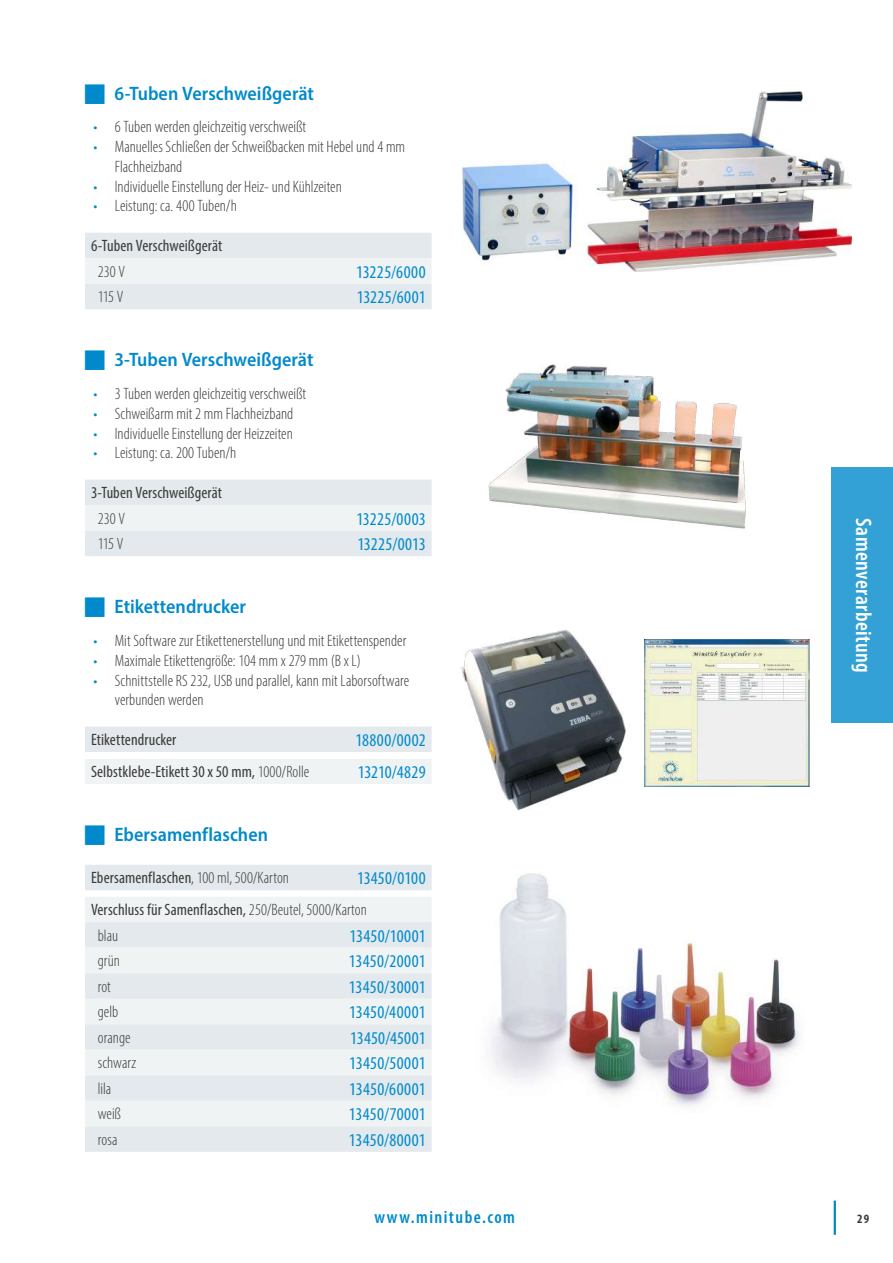
<style>
.page{position:relative;width:893px;height:1263px;background:#fff}
.page>*{position:absolute;margin:0;border:0;box-sizing:border-box;transform-origin:0 0}
.t1{font:600 condensed 22.5px "Myriad Pro";letter-spacing:.02em;color:#fff}
.t2{font:600 semi-condensed 19.5px "Myriad Pro";color:#008acb}
.t3{font:condensed 18px "Myriad Pro";letter-spacing:.015em;color:#008acb}
.t4{font:600 condensed 18px "Myriad Pro";letter-spacing:.08em;color:#008acb}
.t5{font:300 condensed 16.5px/19.8px "Myriad Pro";color:#3b3b3a}
.t6{font:condensed 16.5px/25.5px "Myriad Pro";letter-spacing:.005em;color:#3b3b3a}
.t7{font:700 condensed 12.75px "Myriad Pro";color:#3b3b3a}
.s1{color:#008acb}
.s2{font-weight:300}
</style>
<div class="page">
<hr style="left:834px;top:1200px;width:2px;height:35px;background:#008acb">
<div style="left:831px;top:468px;width:62px;height:255px;background:#33a1d5"></div>
<img style="left:488px;top:364px;width:258px;height:165px">
<img style="left:645px;top:640px;width:165px;height:146px">
<img style="left:460px;top:629px;width:166px;height:181px">
<img style="left:491px;top:873px;width:309px;height:234px">
<img style="left:462px;top:92px;width:389px;height:179px">
<div style="left:85px;top:233px;width:347px;height:919px;background:#e3e9ec"></div>
<svg style="left:85px;top:258px;width:347px;height:868px"></svg>
<div style="left:85px;top:752px;width:347px;height:6px;background:#fff"></div>
<svg style="left:85px;top:351px;width:20px;height:19px"></svg>
<svg style="left:85px;top:597px;width:20px;height:20px"></svg>
<svg style="left:85px;top:825px;width:20px;height:20px"></svg>
<p class="t2" style="left:114px;top:81px;width:201px">6-Tuben Verschweißgerät</p>
<p class="t5" style="left:94px;top:117px;width:214px"><span class="s1">•</span> 6 Tuben werden gleichzeitig verschweißt</p>
<p class="t5" style="left:115px;top:137px;width:292px;text-indent:-21px"><span class="s1">•</span> Manuelles Schließen der Schweißbacken mit Hebel und 4 mm<br>Flachheizband</p>
<p class="t5" style="left:94px;top:176px;width:250px"><span class="s1">•</span> Individuelle Einstellung der Heiz- und Kühlzeiten</p>
<p class="t5" style="left:94px;top:196px;width:145px"><span class="s1">•</span> Leistung: ca. 400 Tuben/h</p>
<p class="t6" style="left:91px;top:233px;width:133px">6-Tuben Verschweißgerät</p>
<p class="t5" style="left:98px;top:261px;width:29px">230 V</p>
<p class="t3" style="left:356px;top:261px;width:71px">13225/6000</p>
<p class="t5" style="left:98px;top:287px;width:27px">115 V</p>
<p class="t3" style="left:357px;top:286px;width:70px">13225/6001</p>
<p class="t2" style="left:114px;top:348px;width:201px">3-Tuben Verschweißgerät</p>
<p class="t5" style="left:94px;top:383px;width:214px"><span class="s1">•</span> 3 Tuben werden gleichzeitig verschweißt</p>
<p class="t5" style="left:94px;top:403px;width:201px"><span class="s1">•</span> Schweißarm mit 2 mm Flachheizband</p>
<p class="t5" style="left:94px;top:423px;width:201px"><span class="s1">•</span> Individuelle Einstellung der Heizzeiten</p>
<p class="t5" style="left:94px;top:443px;width:144px"><span class="s1">•</span> Leistung: ca. 200 Tuben/h</p>
<p class="t6" style="left:91px;top:480px;width:133px">3-Tuben Verschweißgerät</p>
<p class="t5" style="left:98px;top:508px;width:29px">230 V</p>
<p class="t3" style="left:356px;top:508px;width:71px">13225/0003</p>
<p class="t5" style="left:98px;top:534px;width:27px">115 V</p>
<p class="t3" style="left:357px;top:533px;width:70px">13225/0013</p>
<p class="t2" style="left:114px;top:594px;width:133px">Etikettendrucker</p>
<p class="t5" style="left:94px;top:630px;width:314px"><span class="s1">•</span> Mit Software zur Etikettenerstellung und mit Etikettenspender</p>
<p class="t5" style="left:94px;top:650px;width:269px"><span class="s1">•</span> Maximale Etikettengröße: 104 mm x 279 mm (B x L)</p>
<p class="t5" style="left:115px;top:670px;width:296px;text-indent:-21px"><span class="s1">•</span> Schnittstelle RS 232, USB und parallel, kann mit Laborsoftware verbunden werden</p>
<p class="t6" style="left:91px;top:726px;width:87px">Etikettendrucker</p>
<p class="t3" style="left:355px;top:729px;width:72px">18800/0002</p>
<p class="t6" style="left:91px;top:758px;width:220px">Selbstklebe-Etikett 30 x 50 mm, <span class="s2">1000/Rolle</span></p>
<p class="t3" style="left:358px;top:761px;width:69px">13210/4829</p>
<p class="t2" style="left:114px;top:822px;width:155px">Ebersamenflaschen</p>
<p class="t6" style="left:91px;top:865px;width:199px">Ebersamenflaschen<span class="s2">, 100 ml, 500/Karton</span></p>
<p class="t3" style="left:357px;top:867px;width:70px">13450/0100</p>
<p class="t6" style="left:98px;top:897px;width:271px;text-indent:-7px">Verschluss für Samenflaschen, <span class="s2">250/Beutel, 5000/Karton blau</span></p>
<p class="t3" style="left:350px;top:925px;width:78px">13450/10001</p>
<p class="t5" style="left:98px;top:951px;width:24px">grün</p>
<p class="t3" style="left:349px;top:950px;width:78px">13450/20001</p>
<p class="t5" style="left:98px;top:976px;width:15px">rot</p>
<p class="t3" style="left:349px;top:976px;width:78px">13450/30001</p>
<p class="t5" style="left:98px;top:1002px;width:22px">gelb</p>
<p class="t3" style="left:349px;top:1001px;width:78px">13450/40001</p>
<p class="t5" style="left:98px;top:1027px;width:34px">orange</p>
<p class="t3" style="left:350px;top:1027px;width:77px">13450/45001</p>
<p class="t5" style="left:98px;top:1053px;width:40px">schwarz</p>
<p class="t3" style="left:349px;top:1052px;width:78px">13450/50001</p>
<p class="t5" style="left:98px;top:1078px;width:15px">lila</p>
<p class="t3" style="left:349px;top:1078px;width:78px">13450/60001</p>
<p class="t5" style="left:98px;top:1104px;width:25px">weiß</p>
<p class="t3" style="left:349px;top:1103px;width:78px">13450/70001</p>
<p class="t5" style="left:98px;top:1129px;width:21px">rosa</p>
<p class="t3" style="left:349px;top:1129px;width:78px">13450/80001</p>
<h1 class="t1" style="left:877px;top:518px;width:156px;rotate:90deg">Samenverarbeitung</h1>
<p class="t4" style="left:374px;top:1205px;width:142px">www.minitube.com</p>
<p class="t7" style="left:857px;top:1211px;width:13px">29</p>
</div>
